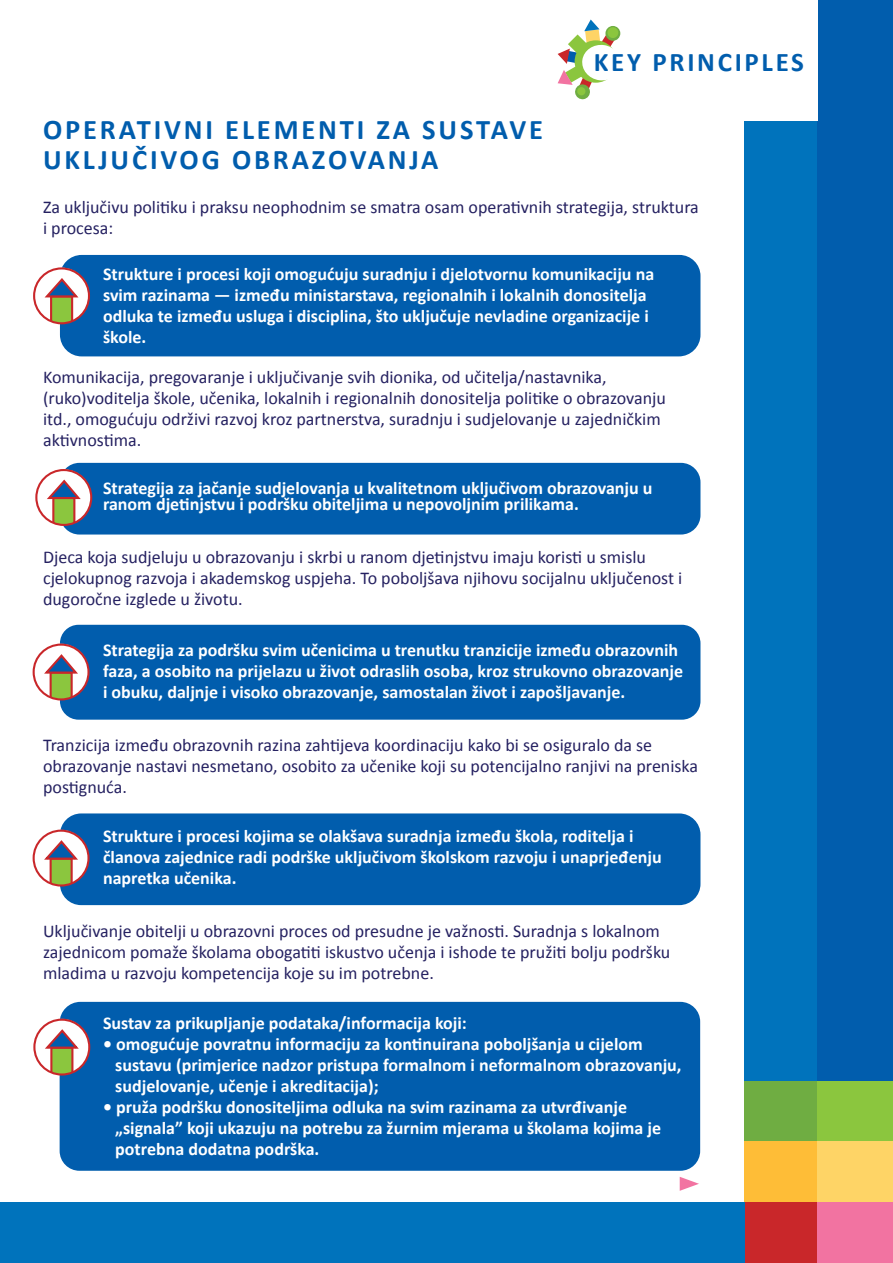
<style>
.page{position:relative;width:893px;height:1263px;background:#fff}
.page>*{position:absolute;margin:0;border:0;box-sizing:border-box;transform-origin:0 0}
.t1{font:700 28.5px/30px "Calibri";letter-spacing:.1em;color:#015dad}
.t2{font:700 27px "Calibri";letter-spacing:.1em;color:#015dad}
.t3{font:700 18px/21px "Calibri";color:#fff}
.t4{font:18px/21px "Calibri";color:#252161}
</style>
<div class="page">
<div style="left:60px;top:1002px;width:640px;height:169px;background:#015dad;border-radius:20px"></div>
<div style="left:60px;top:255px;width:640px;height:101px;background:#015dad;border-radius:22px"></div>
<div style="left:60px;top:463px;width:640px;height:71px;background:#015dad;border-radius:20px"></div>
<div style="left:60px;top:625px;width:640px;height:95px;background:#015dad;border-radius:19px"></div>
<div style="left:60px;top:813px;width:640px;height:92px;background:#015dad;border-radius:21px"></div>
<div style="left:744px;top:1081px;width:74px;height:60px;background:#6fad42"></div>
<div style="left:817px;top:1081px;width:76px;height:60px;background:#8bc63e"></div>
<div style="left:744px;top:0;width:74px;height:1081px;background:#0073bc"></div>
<div style="left:744px;top:1201px;width:74px;height:62px;background:#c9272a"></div>
<div style="left:744px;top:1141px;width:74px;height:61px;background:#febd37"></div>
<div style="left:817px;top:1201px;width:76px;height:62px;background:#f273a1"></div>
<div style="left:817px;top:1141px;width:76px;height:61px;background:#fed466"></div>
<div style="left:817px;top:0;width:76px;height:1081px;background:#015dad"></div>
<div style="left:0;top:1202px;width:744px;height:61px;background:#0073bc"></div>
<svg style="left:33px;top:268px;width:56px;height:56px"></svg>
<svg style="left:42px;top:276px;width:37px;height:47px"></svg>
<div style="left:33px;top:267px;width:57px;height:57px;border:2px solid #c9272a;border-radius:50%"></div>
<svg style="left:680px;top:1177px;width:19px;height:14px"></svg>
<div style="left:697px;top:0;width:120px;height:120px;background:#fff"></div>
<svg style="left:558px;top:20px;width:63px;height:80px"></svg>
<div style="left:577px;top:87px;width:9px;height:9px;background:#8bc63e;border-radius:50%"></div>
<svg style="left:36px;top:469px;width:55px;height:56px"></svg>
<svg style="left:44px;top:478px;width:37px;height:47px"></svg>
<div style="left:35px;top:469px;width:57px;height:57px;border:2px solid #c9272a;border-radius:50%"></div>
<svg style="left:33px;top:644px;width:56px;height:56px"></svg>
<svg style="left:42px;top:652px;width:37px;height:47px"></svg>
<div style="left:33px;top:643px;width:57px;height:57px;border:2px solid #c9272a;border-radius:50%"></div>
<svg style="left:33px;top:830px;width:56px;height:56px"></svg>
<svg style="left:42px;top:838px;width:37px;height:47px"></svg>
<div style="left:33px;top:829px;width:57px;height:57px;border:2px solid #c9272a;border-radius:50%"></div>
<svg style="left:34px;top:1019px;width:56px;height:56px"></svg>
<svg style="left:42px;top:1027px;width:37px;height:47px"></svg>
<div style="left:33px;top:1018px;width:57px;height:57px;border:2px solid #c9272a;border-radius:50%"></div>
<h2 class="t2" style="left:594px;top:46px;width:212px">KEY PRINCIPLES</h2>
<h2 class="t1" style="left:43px;top:114px;width:501px">OPERATIVNI ELEMENTI ZA SUSTAVE<br>UKLJUČIVOG OBRAZOVANJA</h2>
<p class="t4" style="left:43px;top:196px;width:657px">Za uključivu politiku i praksu neophodnim se smatra osam operativnih strategija, struktura i procesa:</p>
<p class="t3" style="left:103px;top:262px;width:553px">Strukture i procesi koji omogućuju suradnju i djelotvornu komunikaciju na svim razinama — između ministarstava, regionalnih i lokalnih donositelja odluka te između usluga i disciplina, što uključuje nevladine organizacije i škole.</p>
<p class="t4" style="left:43px;top:366px;width:624px">Komunikacija, pregovaranje i uključivanje svih dionika, od učitelja/nastavnika, (ruko)voditelja škole, učenika, lokalnih i regionalnih donositelja politike o obrazovanju itd., omogućuju održivi razvoj kroz partnerstva, suradnju i sudjelovanje u zajedničkim aktivnostima.</p>
<p class="t3" style="left:103px;top:478px;width:551px;line-height:16.5px">Strategija za jačanje sudjelovanja u kvalitetnom uključivom obrazovanju u ranom djetinjstvu i podršku obiteljima u nepovoljnim prilikama.</p>
<p class="t4" style="left:43px;top:545px;width:641px">Djeca koja sudjeluju u obrazovanju i skrbi u ranom djetinjstvu imaju koristi u smislu cjelokupnog razvoja i akademskog uspjeha. To poboljšava njihovu socijalnu uključenost i dugoročne izglede u životu.</p>
<p class="t3" style="left:103px;top:639px;width:582px">Strategija za podršku svim učenicima u trenutku tranzicije između obrazovnih faza, a osobito na prijelazu u život odraslih osoba, kroz strukovno obrazovanje i obuku, daljnje i visoko obrazovanje, samostalan život i zapošljavanje.</p>
<p class="t4" style="left:43px;top:733px;width:656px">Tranzicija između obrazovnih razina zahtijeva koordinaciju kako bi se osiguralo da se obrazovanje nastavi nesmetano, osobito za učenike koji su potencijalno ranjivi na preniska postignuća.</p>
<p class="t3" style="left:103px;top:825px;width:560px">Strukture i procesi kojima se olakšava suradnja između škola, roditelja i članova zajednice radi podrške uključivom školskom razvoju i unaprjeđenju napretka učenika.</p>
<p class="t4" style="left:43px;top:919px;width:629px">Uključivanje obitelji u obrazovni proces od presudne je važnosti. Suradnja s lokalnom zajednicom pomaže školama obogatiti iskustvo učenja i ishode te pružiti bolju podršku mladima u razvoju kompetencija koje su im potrebne.</p>
<p class="t3" style="left:103px;top:1012px;width:365px">Sustav za prikupljanje podataka/informacija koji:</p>
<p class="t3" style="left:115px;top:1033px;width:568px;text-indent:-12px">• omogućuje povratnu informaciju za kontinuirana poboljšanja u cijelom sustavu (primjerice nadzor pristupa formalnom i neformalnom obrazovanju, sudjelovanje, učenje i akreditacija);</p>
<p class="t3" style="left:115px;top:1096px;width:547px;text-indent:-12px">• pruža podršku donositeljima odluka na svim razinama za utvrđivanje „signala” koji ukazuju na potrebu za žurnim mjerama u školama kojima je potrebna dodatna podrška.</p>
</div>
